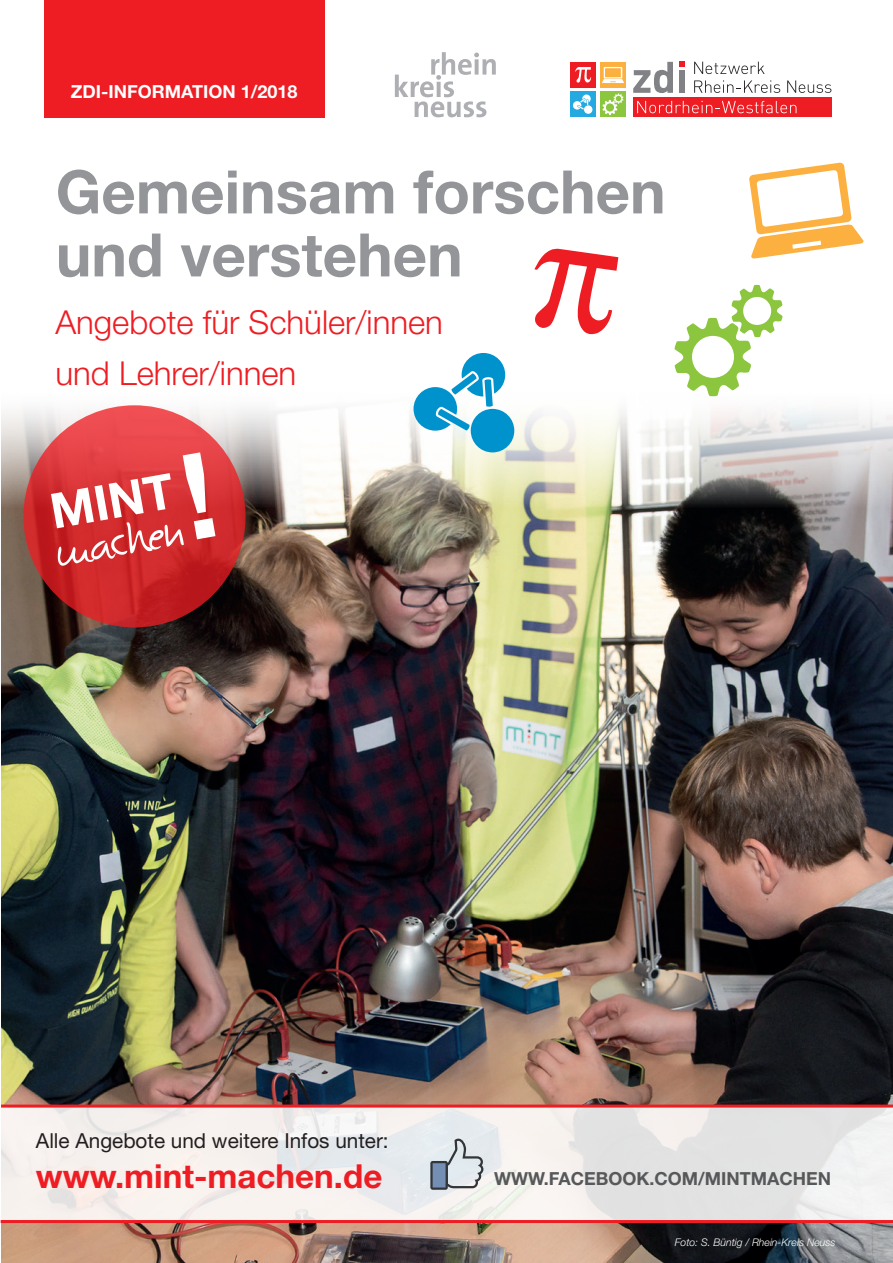
<style>
.page{position:relative;width:893px;height:1263px;background:#fff}
.page>*{position:absolute;margin:0;border:0;box-sizing:border-box;transform-origin:0 0}
.t1{font:700 60px/63px "Helvetica Neue LT Pro";color:#939598}
.t2{font:55.35px "Claude Handwriting";color:#fff}
.t3{font:700 48.75px "Helvetica Neue LT Pro";color:#fff}
.t4{font:700 33.15px "Helvetica Neue LT Pro";color:#ee1d23}
.t5{font:300 33px/51.2px "Helvetica Neue LT Pro";color:#ee1d23}
.t6{font:20.7px "Helvetica Neue LT Pro";color:#231f20}
.t7{font:700 18px "Helvetica Neue LT Pro";color:#57585a}
.t8{font:700 18px "Helvetica Neue LT Pro";color:#fff}
.t9{font:italic 300 10.5px "Helvetica Neue LT Pro";color:#fff}
.s1{font-family:"Helvetica Neue LT Pro";font-weight:700;font-size:119.25px}
</style>
<div class="page">
<img style="left:1px;top:507px;width:892px;height:756px">
<svg style="left:1px;top:372px;width:892px;height:135px"></svg>
<svg style="left:534px;top:248px;width:84px;height:86px"></svg>
<div style="left:471px;top:409px;width:43px;height:43px;background:#0092cd;border-radius:50%"></div>
<svg style="left:414px;top:353px;width:91px;height:78px"></svg>
<svg style="left:674px;top:285px;width:109px;height:112px"></svg>
<svg style="left:749px;top:162px;width:115px;height:97px"></svg>
<div style="left:44px;top:0;width:280px;height:117px;background:#ee1d23"></div>
<div style="left:633px;top:97px;width:198px;height:20px;background:#ee1d23"></div>
<svg style="left:637px;top:101px;width:159px;height:12px"></svg>
<svg style="left:694px;top:62px;width:71px;height:12px"></svg>
<svg style="left:694px;top:80px;width:86px;height:13px"></svg>
<svg style="left:787px;top:80px;width:44px;height:13px"></svg>
<svg style="left:633px;top:62px;width:40px;height:31px"></svg>
<svg style="left:679px;top:62px;width:5px;height:5px"></svg>
<div style="left:679px;top:70px;width:5px;height:23px;background:#808285"></div>
<div style="left:570px;top:62px;width:26px;height:26px;background:#ee1d23"></div>
<div style="left:600px;top:62px;width:26px;height:26px;background:#fbb03f"></div>
<div style="left:570px;top:91px;width:26px;height:26px;background:#24aae1"></div>
<div style="left:600px;top:91px;width:26px;height:26px;background:#8bc63e"></div>
<div style="left:584px;top:105px;width:8px;height:9px;background:#fff;border-radius:50%"></div>
<svg style="left:573px;top:95px;width:18px;height:15px"></svg>
<svg style="left:602px;top:93px;width:21px;height:22px"></svg>
<svg style="left:575px;top:67px;width:16px;height:16px"></svg>
<svg style="left:602px;top:67px;width:22px;height:16px"></svg>
<svg style="left:1px;top:1107px;width:892px;height:113px;fill:#f3f0ed"></svg>
<svg style="left:395px;top:52px;width:101px;height:65px"></svg>
<hr style="left:1px;top:1220px;width:892px;height:3px;background:#ee1d23">
<hr style="left:1px;top:1104px;width:892px;height:3px;background:#ee1d23">
<svg style="left:430px;top:1138px;width:53px;height:52px;background:#b9c1c9"></svg>
<svg style="left:23px;top:405px;width:223px;height:222px;background:#d43033"></svg>
<p class="t8" style="left:71px;top:80px;width:228px">ZDI-INFORMATION 1/2018</p>
<h1 class="t1" style="left:56px;top:159px;width:611px">Gemeinsam forschen und verstehen</h1>
<p class="t5" style="left:55px;top:296px;width:389px">Angebote für Schüler/innen und Lehrer/innen</p>
<h2 class="t2" style="left:48px;top:511px;width:169px;rotate:-10deg">machen<span class="s1">!</span></h2>
<h3 class="t3" style="left:45px;top:481px;width:126px;rotate:-10deg">MINT</h3>
<p class="t6" style="left:36px;top:1128px;width:354px">Alle Angebote und weitere Infos unter:</p>
<p class="t4" style="left:36px;top:1155px;width:348px">www.mint-machen.de</p>
<p class="t7" style="left:494px;top:1167px;width:338px">WWW.FACEBOOK.COM/MINTMACHEN</p>
<p class="t9" style="left:675px;top:1236px;width:162px">Foto: S. Büntig / Rhein-Kreis Neuss</p>
</div>
